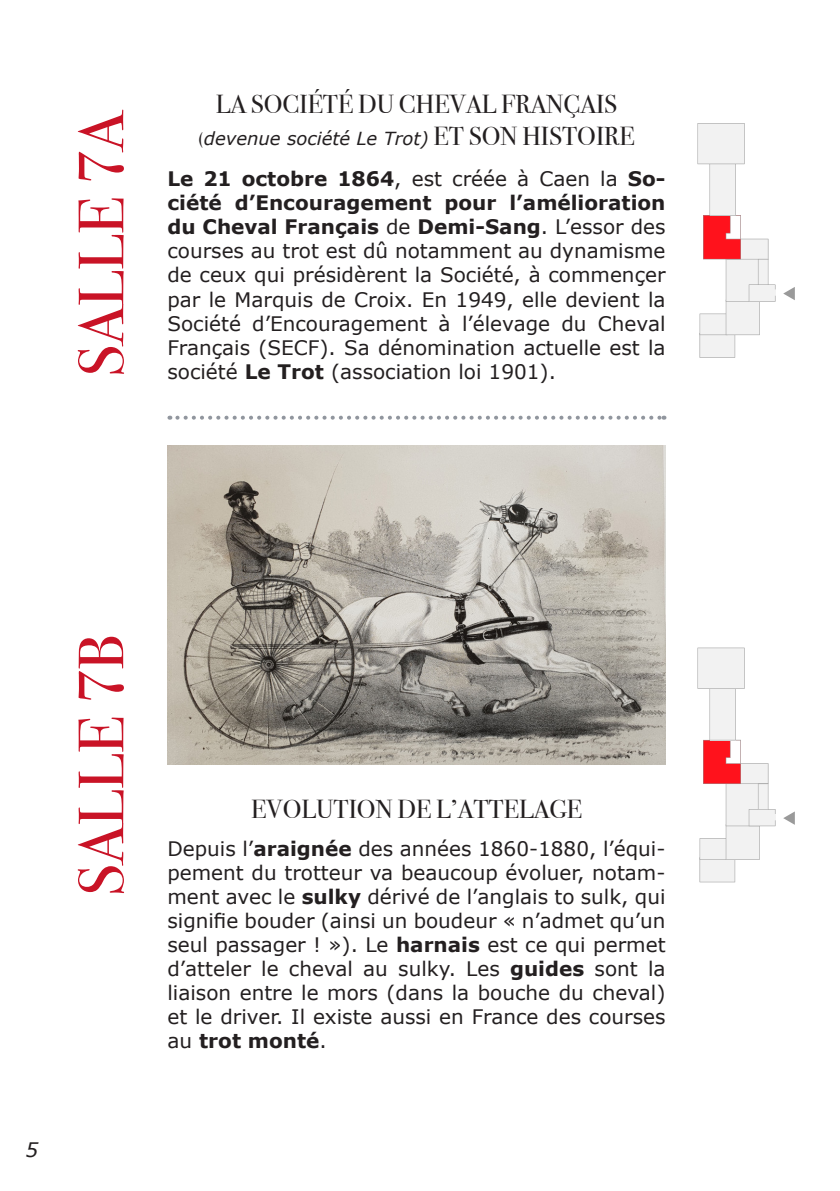
<style>
.page{position:relative;width:840px;height:1191px;background:#fff}
.page>*{position:absolute;margin:0;border:0;box-sizing:border-box;transform-origin:0 0}
.t1{font:64px "Bodoni Svty Two ITCTT";color:#c91326}
.t2{font:26px "Bodoni Svty Two ITCTT";color:#231f20}
.t3{font:20px/24px "Verdana";color:#231f20;text-align:justify}
.t4{font:italic 20px "Verdana";color:#231f20}
.t5{font:italic 18px "Verdana";color:#231f20}
.s1{font-family:"Bodoni Svty Two ITCTT";font-style:normal}
.s2{font-family:"Bodoni Svty Two ITCTT";font-style:normal;font-size:26px}
.s3{font-weight:700}
</style>
<div class="page">
<svg style="left:177px;top:416px;width:487px;height:4px"></svg>
<img style="left:167px;top:446px;width:498px;height:319px">
<svg style="left:697px;top:647px;width:78px;height:235px"></svg>
<svg style="left:697px;top:123px;width:78px;height:235px"></svg>
<svg style="left:783px;top:812px;width:11px;height:13px"></svg>
<svg style="left:783px;top:287px;width:11px;height:13px"></svg>
<p class="t1" style="left:49px;top:377px;width:270px;rotate:-90deg">SALLE 7A</p>
<p class="t2" style="left:215px;top:83px;width:403px">LA SOCIÉTÉ DU CHEVAL FRANÇAIS</p>
<p class="t5" style="left:198px;top:127px;width:437px"><span class="s1">(</span>devenue société Le Trot) <span class="s2">ET SON HISTOIRE</span></p>
<p class="t3" style="left:167px;top:167px;width:499px"><span class="s3">Le 21 octobre 1864</span>, est créée à Caen la <span class="s3">So&shy;ciété d’Encouragement pour l’amélioration du Cheval Français</span> de <span class="s3">Demi-Sang</span>. L’essor des courses au trot est dû notamment au dynamisme de ceux qui présidèrent la Société, à commençer par le Marquis de Croix. En 1949, elle devient la Société d’Encouragement à l’élevage du Cheval Français (SECF). Sa dénomination actuelle est la société <span class="s3">Le Trot</span> (association loi 1901).</p>
<p class="t1" style="left:49px;top:896px;width:264px;rotate:-90deg">SALLE 7B</p>
<p class="t4" style="left:26px;top:1136px;width:14px">5</p>
<p class="t2" style="left:251px;top:787px;width:332px">EVOLUTION DE L’ATTELAGE</p>
<p class="t3" style="left:167px;top:837px;width:499px">Depuis l’<span class="s3">araignée</span> des années 1860-1880, l’équi&shy;pement du trotteur va beaucoup évoluer, notam&shy;ment avec le <span class="s3">sulky</span> dérivé de l’anglais to sulk, qui signifie bouder (ainsi un boudeur « n’admet qu’un seul passager ! »). Le <span class="s3">harnais</span> est ce qui permet d’atteler le cheval au sulky. Les <span class="s3">guides</span> sont la liaison entre le mors (dans la bouche du cheval) et le driver. Il existe aussi en France des courses au <span class="s3">trot monté</span>.</p>
</div>
